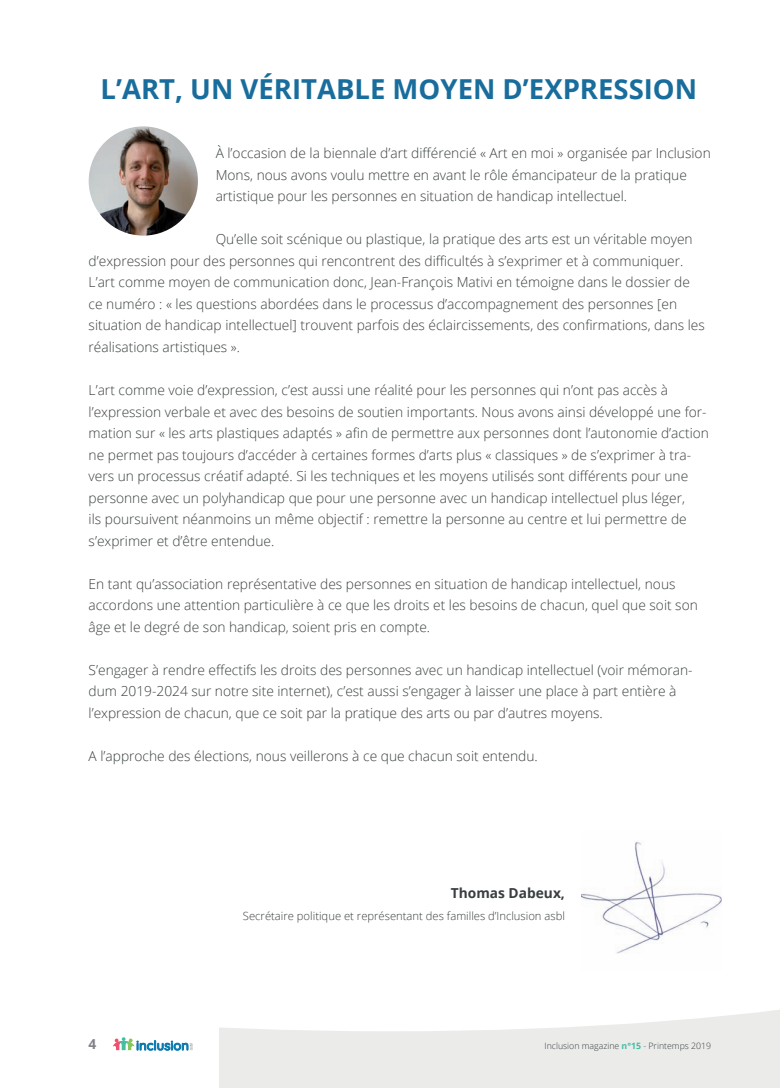
<style>
.page{position:relative;width:780px;height:1088px;background:#fff}
.page>*{position:absolute;margin:0;border:0;box-sizing:border-box;transform-origin:0 0}
.t1{font:700 27.5px "Open Sans";color:#186d9c}
.t2{font:300 13.75px/21.5px "Open Sans";color:#393f40}
.t3{font:700 13.75px "Open Sans";color:#393f40}
.t4{font:700 13.75px "Open Sans";color:#808287}
.t5{font:300 11.25px "Open Sans";color:#393f40}
.t6{font:300 8.75px "Open Sans";color:#393f40}
.s1{font-weight:700;color:#41bea2}
</style>
<div class="page">
<div style="left:220px;top:1001px;width:560px;height:87px;background:#ebebea"></div>
<svg style="left:219px;top:897px;width:561px;height:134px"></svg>
<svg style="left:113px;top:1037px;width:79px;height:13px"></svg>
<img style="left:89px;top:126px;width:109px;height:110px;border-radius:55px">
<img style="left:581px;top:841px;width:140px;height:130px">
<h1 class="t1" style="left:100px;top:70px;width:598px">L’ART, UN VÉRITABLE MOYEN D’EXPRESSION</h1>
<p class="t2" style="left:216px;top:142px;width:496px">À l’occasion de la biennale d’art différencié « Art en moi » organisée par Inclusion<br>Mons, nous avons voulu mettre en avant le rôle émancipateur de la pratique artistique pour les personnes en situation de handicap intellectuel.</p>
<p class="t2" style="left:89px;top:228px;width:617px;text-indent:127px">Qu’elle soit scénique ou plastique, la pratique des arts est un véritable moyen d’expression pour des personnes qui rencontrent des difficultés à s’exprimer et à communiquer.<br>L’art comme moyen de communication donc, Jean-François Mativi en témoigne dans le dossier de ce numéro : « les questions abordées dans le processus d’accompagnement des personnes [en situation de handicap intellectuel] trouvent parfois des éclaircissements, des confirmations, dans les réalisations artistiques ».</p>
<p class="t2" style="left:89px;top:379px;width:622px">L’art comme voie d’expression, c’est aussi une réalité pour les personnes qui n’ont pas accès à l’expression verbale et avec des besoins de soutien importants. Nous avons ainsi développé une for&shy;mation sur « les arts plastiques adaptés » afin de permettre aux personnes dont l’autonomie d’action ne permet pas toujours d’accéder à certaines formes d’arts plus « classiques » de s’exprimer à tra&shy;vers un processus créatif adapté. Si les techniques et les moyens utilisés sont différents pour une personne avec un polyhandicap que pour une personne avec un handicap intellectuel plus léger,<br>ils poursuivent néanmoins un même objectif : remettre la personne au centre et lui permettre de s’exprimer et d’être entendue.</p>
<p class="t2" style="left:89px;top:572px;width:610px">En tant qu’association représentative des personnes en situation de handicap intellectuel, nous accordons une attention particulière à ce que les droits et les besoins de chacun, quel que soit son âge et le degré de son handicap, soient pris en compte.</p>
<p class="t2" style="left:89px;top:658px;width:605px">S’engager à rendre effectifs les droits des personnes avec un handicap intellectuel (voir mémoran&shy;dum 2019-2024 sur notre site internet), c’est aussi s’engager à laisser une place à part entière à l’expression de chacun, que ce soit par la pratique des arts ou par d’autres moyens.</p>
<p class="t2" style="left:89px;top:744px;width:450px">A l’approche des élections, nous veillerons à ce que chacun soit entendu.</p>
<p class="t3" style="left:451px;top:883px;width:116px">Thomas Dabeux,</p>
<p class="t5" style="left:243px;top:908px;width:323px">Secrétaire politique et représentant des familles d’Inclusion asbl</p>
<p class="t4" style="left:89px;top:1034px;width:9px">4</p>
<p class="t6" style="left:544px;top:1039px;width:168px">Inclusion magazine <span class="s1">n°15</span> - Printemps 2019</p>
</div>
